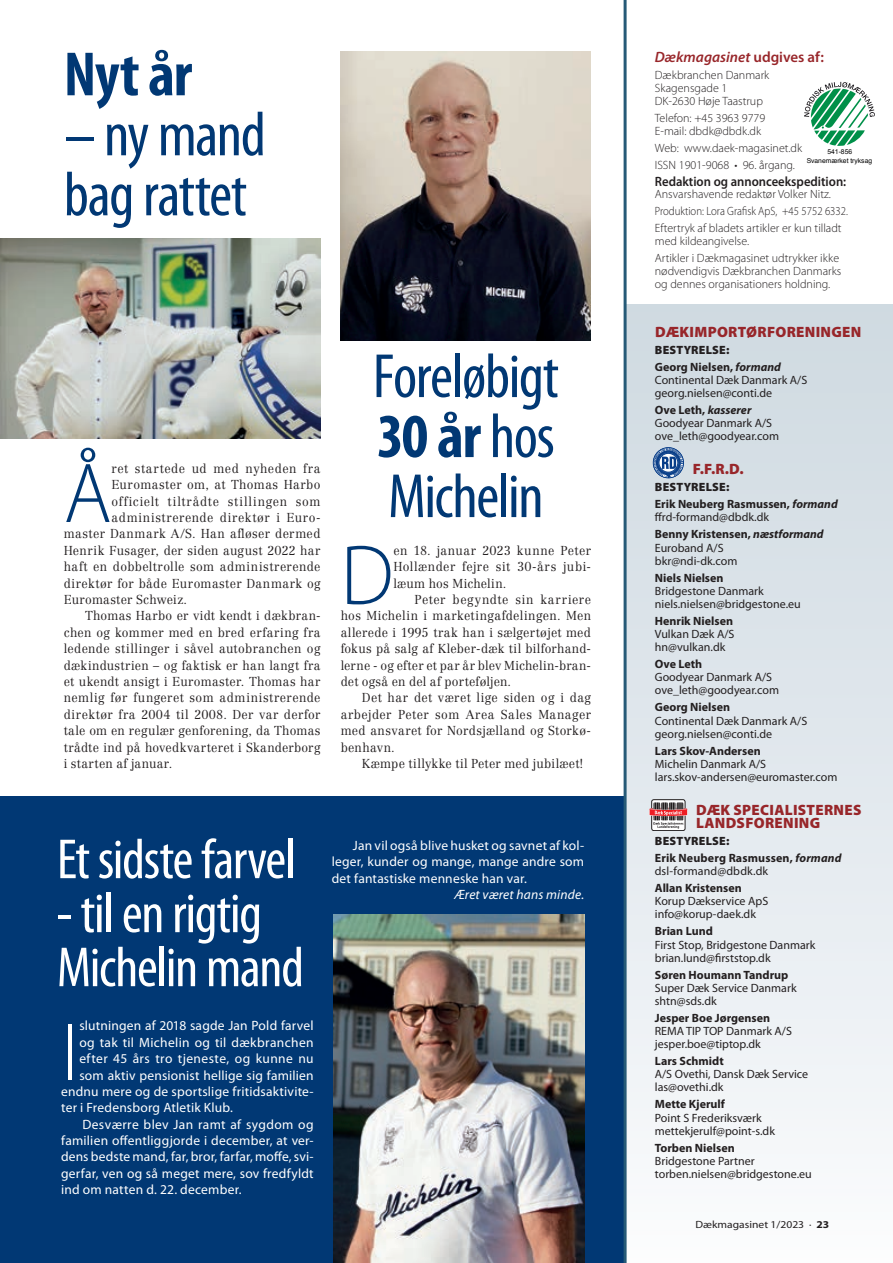
<style>
.page{position:relative;width:893px;height:1263px;background:#fff}
.page>*{position:absolute;margin:0;border:0;box-sizing:border-box;transform-origin:0 0}
.Brød-2_Centennial_UN{font:300 85.65px "Myriad Pro";color:#013874;scale:.95 1}
.Brød-2_Centennial_UN-2{font:300 82.05px "Myriad Pro";color:#fff}
.Rubrik_42_42_Myriad{font:condensed 63px/60px "Myriad Pro";letter-spacing:-.025em;color:#013874;text-align:justify}
.Rubrik_42_42_Myriad-2{font:700 condensed 63px "Myriad Pro";color:#013874}
.Rubrik_42_42_Myriad-3{font:condensed 57px/54px "Myriad Pro";letter-spacing:-.02em;color:#fff}
.t1{font:900 15px/13.2px "Myriad Pro";letter-spacing:.02em;color:#98262a}
.t2{font:italic 600 15px "Myriad Pro";color:#98262a}
.Brød-2_Centennial_8{font:13.5px/16.4px "Myriad Pro";letter-spacing:.015em;color:#fff;text-align:justify}
.Brød-2_Centennial_UN-3{font:13.5px "Myriad Pro";letter-spacing:.015em;color:#fff}
.t3{font:600 13.5px "Myriad Pro";color:#231f20;scale:.94 1}
.Brød-2_Centennial_8-2{font:italic 13.5px "Myriad Pro";letter-spacing:.01em;color:#fff}
.Brød-1_Centennial_8{font:300 12.75px/16.4px "Centennial LT Std";letter-spacing:.02em;color:#231f20;text-align:justify;scale:.95 1}
.Brød-2_Centennial_UN-4{font:300 12.75px/16.4px "Centennial LT Std";letter-spacing:.035em;color:#231f20;text-align:justify;scale:.95 1}
.Brød-2_Centennial_UN-5{font:300 12.75px "Centennial LT Std";letter-spacing:.015em;color:#231f20;scale:.95 1}
.Brød-2_Centennial_UN-6{font:300 12.75px "Centennial LT Std";letter-spacing:.065em;color:#231f20;scale:.95 1}
.t4{font:12px/13.2px "Myriad Pro";color:#231f20}
.t5{font:300 12px/12.8px "Myriad Pro";color:#231f20}
.B1{font:700 12px/13.2px "Myriad Pro";letter-spacing:.01em;color:#231f20}
.t6{font:300 12px "Myriad Pro";color:#231f20;scale:.9 1}
.t7{font:900 12px "Myriad Pro";letter-spacing:.02em;color:#231f20}
.t8{font:10.5px "Myriad Pro";color:#231f20;scale:1.1 1}
.t9{font:6.75px/9.1px "Helvetica";color:#000;text-align:center}
.s1{font-weight:700}
.s2{font-style:normal}
.s3{font-family:"Arial"}
.s4{font-weight:700;font-style:italic}
.s5{font-style:italic}
.s6{font-weight:400}
</style>
<div class="page">
<img style="left:0;top:238px;width:321px;height:200px">
<div style="left:0;top:796px;width:624px;height:467px;background:#013874"></div>
<img style="left:334px;top:915px;width:250px;height:348px">
<div style="left:627px;top:304px;width:266px;height:959px;background:linear-gradient(to bottom,#cdd8e0,#fafbfc)"></div>
<svg style="left:804px;top:82px;width:71px;height:64px"></svg>
<div style="left:652px;top:800px;width:33px;height:30px;background:#fff;border-radius:2px"></div>
<div style="left:651px;top:799px;width:34px;height:32px;border:1px solid #231f20;border-radius:2px"></div>
<svg style="left:649px;top:802px;width:38px;height:27px"></svg>
<svg style="left:653px;top:447px;width:31px;height:31px"></svg>
<hr style="left:624px;top:0;width:3px;height:1263px;background:#265a77">
<img style="left:341px;top:51px;width:249px;height:289px">
<p class="Rubrik_42_42_Myriad-2" style="left:64px;top:35px;width:130px">Nyt år</p>
<p class="Rubrik_42_42_Myriad" style="left:64px;top:104px;width:204px">– ny mand bag rattet</p>
<p class="Brød-2_Centennial_UN" style="left:64px;top:442px;width:52px">Å</p>
<p class="Brød-2_Centennial_UN-4" style="left:111px;top:460px;width:222px">ret startede ud med nyheden fra</p>
<p class="Brød-2_Centennial_UN-4" style="left:111px;top:477px;width:222px">Euromaster om, at Thomas Harbo</p>
<p class="Brød-2_Centennial_UN-6" style="left:111px;top:493px;width:222px">officielt tiltrådte stillingen som</p>
<p class="Brød-2_Centennial_UN-4" style="left:111px;top:509px;width:222px">administrerende direktør i Euro-</p>
<p class="Brød-2_Centennial_UN-4" style="left:64px;top:526px;width:272px">master Danmark A/S. Han afløser dermed</p>
<p class="Brød-2_Centennial_UN-5" style="left:64px;top:543px;width:272px">Henrik Fusager, der siden august 2022 har</p>
<p class="Brød-2_Centennial_UN-4" style="left:64px;top:559px;width:272px">haft en dobbeltrolle som administrerende</p>
<p class="Brød-2_Centennial_UN-4" style="left:64px;top:575px;width:272px">direktør for både Euromaster Danmark og</p>
<p class="Brød-2_Centennial_UN-4" style="left:64px;top:591px;width:131px">Euromaster Schweiz.</p>
<p class="Brød-1_Centennial_8" style="left:64px;top:608px;width:272px;text-indent:21px">Thomas Harbo er vidt kendt i dækbran&shy;chen og kommer med en bred erfaring fra ledende stillinger i såvel autobranchen og dækindustrien – og faktisk er han langt fra et ukendt ansigt i Euromaster. Thomas har nemlig før fungeret som administrerende direktør fra 2004 til 2008. Der var derfor tale om en regulær genforening, da Thomas trådte ind på hovedkvarteret i Skanderborg i starten af januar.</p>
<p class="Rubrik_42_42_Myriad" style="left:373px;top:345px;width:188px">Foreløbigt <span class="s1">30 år</span> hos Michelin</p>
<p class="Brød-2_Centennial_UN" style="left:341px;top:524px;width:57px">D</p>
<p class="Brød-2_Centennial_UN-4" style="left:393px;top:542px;width:210px">en 18. januar 2023 kunne Peter Hollænder fejre sit 30-års jubi&shy;læum hos Michelin.</p>
<p class="Brød-1_Centennial_8" style="left:341px;top:591px;width:265px;text-indent:74px">Peter begyndte sin karriere hos Michelin i marketingafdelingen. Men allerede i 1995 trak han i sælgertøjet med fokus på salg af Kleber-dæk til bilforhand&shy;lerne - og efter et par år blev Michelin-bran&shy;det også en del af porteføljen.</p>
<p class="Brød-1_Centennial_8" style="left:341px;top:690px;width:265px;text-indent:21px">Det har det været lige siden og i dag arbejder Peter som Area Sales Manager med ansvaret for Nordsjælland og Storkø&shy;benhavn.</p>
<p class="Brød-1_Centennial_8" style="left:362px;top:755px;width:235px">Kæmpe tillykke til Peter med jubilæet!</p>
<p class="Rubrik_42_42_Myriad-3" style="left:57px;top:832px;width:240px">Et sidste farvel</p>
<p class="Rubrik_42_42_Myriad-3" style="left:57px;top:886px;width:249px">- til en rigtig<br>Michelin mand</p>
<p class="Brød-2_Centennial_UN-2" style="left:61px;top:1003px;width:19px">I</p>
<p class="Brød-2_Centennial_UN-3" style="left:79px;top:1017px;width:236px">slutningen af 2018 sagde Jan Pold farvel</p>
<p class="Brød-2_Centennial_UN-3" style="left:79px;top:1034px;width:236px">og tak til Michelin og til dækbranchen</p>
<p class="Brød-2_Centennial_UN-3" style="left:79px;top:1050px;width:236px">efter 45 års tro tjeneste, og kunne nu</p>
<p class="Brød-2_Centennial_UN-3" style="left:79px;top:1067px;width:236px">som aktiv pensionist hellige sig familien</p>
<p class="Brød-2_Centennial_UN-3" style="left:61px;top:1083px;width:254px">endnu mere og de sportslige fritidsaktivite-</p>
<p class="Brød-2_Centennial_UN-3" style="left:61px;top:1099px;width:173px">ter i Fredensborg Atletik Klub.</p>
<p class="Brød-2_Centennial_8" style="left:61px;top:1116px;width:254px;text-indent:21px">Desværre blev Jan ramt af sygdom og familien offentliggjorde i december, at ver&shy;dens bedste mand, far, bror, farfar, moffe, svi&shy;gerfar, ven og så meget mere, sov fredfyldt ind om natten d. 22. december.</p>
<p class="Brød-2_Centennial_8" style="left:332px;top:837px;width:254px;text-indent:21px">Jan vil også blive husket og savnet af kol&shy;leger, kunder og mange, mange andre som det fantastiske menneske han var.</p>
<p class="Brød-2_Centennial_8-2" style="left:454px;top:886px;width:131px">Æret været hans minde.</p>
<p class="t2" style="left:655px;top:48px;width:171px">Dækmagasinet <span class="s2">udgives af:</span></p>
<p class="t5" style="left:655px;top:69px;width:116px">Dækbranchen Danmark<br>Skagensgade 1<br>DK-2630 Høje Taastrup</p>
<p class="t5" style="left:655px;top:111px;width:112px">Telefon: +45 3963 9779<br>E-mail: dbdk@dbdk.dk</p>
<p class="t5" style="left:655px;top:141px;width:149px">Web: www.daek-magasinet.dk</p>
<p class="t5" style="left:655px;top:158px;width:142px">ISSN 1901-9068 • 96. årgang.</p>
<p class="t3" style="left:655px;top:172px;width:205px">Redaktion og annonceekspedition:</p>
<p class="t5" style="left:655px;top:188px;width:178px">Ansvarshavende redaktør Volker Nitz.</p>
<p class="t6" style="left:655px;top:204px;width:216px">Produktion: Lora Grafisk ApS, +45 5752 6332.</p>
<p class="t5" style="left:655px;top:222px;width:188px">Eftertryk af bladets artikler er kun tilladt med kildeangivelse.</p>
<p class="t5" style="left:655px;top:252px;width:188px">Artikler i Dækmagasinet udtrykker ikke nødvendigvis Dækbranchen Danmarks og dennes organisationers holdning.</p>
<p class="t9" style="left:807px;top:147px;width:67px"><span class="s3">541</span>-<span class="s3">856<br></span>Svanemærket tryksag</p>
<p class="t1" style="left:655px;top:325px;width:208px">DÆKIMPORTØRFORENINGEN</p>
<p class="t7" style="left:655px;top:342px;width:76px">BESTYRELSE:</p>
<p class="t4" style="left:655px;top:360px;width:154px"><span class="s1">Georg Nielsen,</span> <span class="s4">formand<br></span>Continental Dæk Danmark A/S georg.nielsen@conti.de</p>
<p class="t4" style="left:655px;top:403px;width:126px"><span class="s1">Ove Leth,</span> <span class="s4">kasserer<br></span>Goodyear Danmark A/S ove_leth@goodyear.com</p>
<p class="t1" style="left:693px;top:462px;width:53px">F.F.R.D.</p>
<p class="t7" style="left:655px;top:479px;width:76px">BESTYRELSE:</p>
<p class="B1" style="left:655px;top:497px;width:184px">Erik Neuberg Rasmussen, <span class="s5">formand </span><span class="s6">ffrd-formand@dbdk.dk</span></p>
<p class="t4" style="left:655px;top:528px;width:170px"><span class="s1">Benny Kristensen,</span> <span class="s4">næstformand<br></span>Euroband A/S<br>bkr@ndi-dk.com</p>
<p class="t4" style="left:655px;top:571px;width:147px"><span class="s1">Niels Nielsen<br></span>Bridgestone Danmark niels.nielsen@bridgestone.eu</p>
<p class="t4" style="left:655px;top:614px;width:81px;text-align:justify"><span class="s1">Henrik Nielsen </span>Vulkan Dæk A/S hn@vulkan.dk</p>
<p class="t4" style="left:655px;top:657px;width:126px"><span class="s1">Ove Leth<br></span>Goodyear Danmark A/S ove_leth@goodyear.com</p>
<p class="t4" style="left:655px;top:701px;width:154px"><span class="s1">Georg Nielsen<br></span>Continental Dæk Danmark A/S georg.nielsen@conti.de</p>
<p class="t4" style="left:655px;top:744px;width:184px"><span class="s1">Lars Skov-Andersen<br></span>Michelin Danmark A/S lars.skov-andersen@euromaster.com</p>
<p class="t1" style="left:696px;top:803px;width:167px">DÆK SPECIALISTERNES<br>LANDSFORENING</p>
<p class="t7" style="left:655px;top:833px;width:76px">BESTYRELSE:</p>
<p class="B1" style="left:655px;top:851px;width:188px">Erik Neuberg Rasmussen, <span class="s5">formand </span><span class="s6">dsl-formand@dbdk.dk</span></p>
<p class="t4" style="left:655px;top:881px;width:115px"><span class="s1">Allan Kristensen<br></span>Korup Dækservice ApS info@korup-daek.dk</p>
<p class="t4" style="left:655px;top:924px;width:162px"><span class="s1">Brian Lund<br></span>First Stop, Bridgestone Danmark brian.lund@firststop.dk</p>
<p class="t4" style="left:655px;top:968px;width:143px"><span class="s1">Søren Houmann Tandrup<br></span>Super Dæk Service Danmark shtn@sds.dk</p>
<p class="t4" style="left:655px;top:1011px;width:139px"><span class="s1">Jesper Boe Jørgensen<br></span>REMA TIP TOP Danmark A/S jesper.boe@tiptop.dk</p>
<p class="t4" style="left:655px;top:1054px;width:155px"><span class="s1">Lars Schmidt<br></span>A/S Ovethi, Dansk Dæk Service las@ovethi.dk</p>
<p class="t4" style="left:655px;top:1097px;width:122px"><span class="s1">Mette Kjerulf<br></span>Point S Frederiksværk mettekjerulf@point-s.dk</p>
<p class="t4" style="left:655px;top:1141px;width:158px"><span class="s1">Torben Nielsen<br></span>Bridgestone Partner torben.nielsen@bridgestone.eu</p>
<p class="t8" style="left:695px;top:1218px;width:123px">Dækmagasinet 1/2023 · <span class="s1">23</span></p>
</div>
